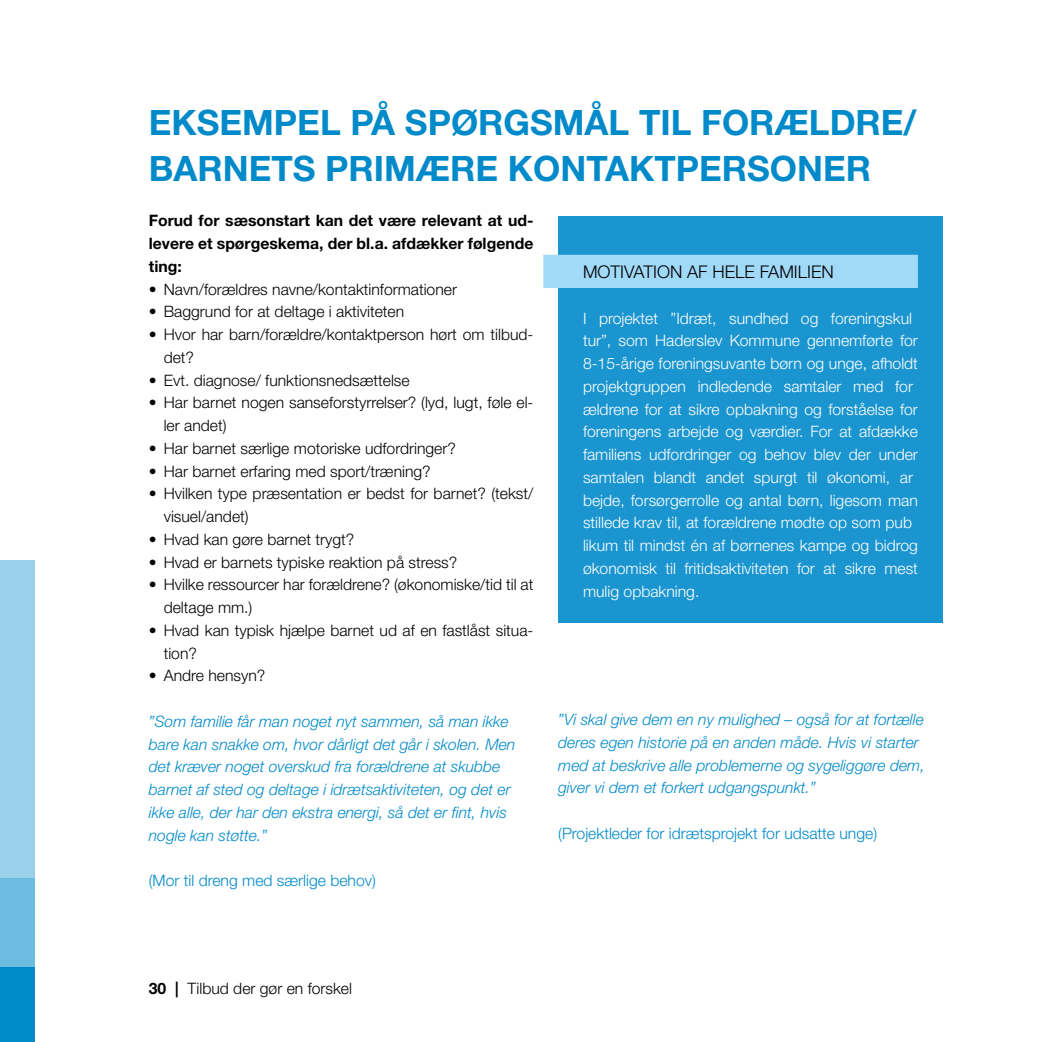
<style>
.page{position:relative;width:1042px;height:1042px;background:#fff}
.page>*{position:absolute;margin:0;border:0;box-sizing:border-box;transform-origin:0 0}
.t1{font:700 35px/45.5px "Helvetica Neue LT Std";color:#008aca}
.t2{font:300 17.5px "Helvetica Neue LT Std";color:#000}
.t3{font:300 15.75px/22.8px "Helvetica Neue LT Std";color:#000}
.t4{font:300 15.75px/22.8px "Helvetica Neue LT Std";color:#fff}
.t5{font:italic 300 15.75px/22.8px "Helvetica Neue LT Std";color:#008aca}
.t6{font:700 15.75px/22.8px "Helvetica Neue LT Std";color:#000;text-align:justify}
.t7{font:300 15.75px "Helvetica Neue LT Std";color:#008aca}
.s1{font-weight:700}
</style>
<div class="page">
<div style="left:0;top:561px;width:35px;height:481px;background:#9ad0ea"></div>
<div style="left:0;top:967px;width:35px;height:75px;background:#008aca"></div>
<div style="left:0;top:878px;width:35px;height:89px;background:#6cbbe0"></div>
<div style="left:558px;top:216px;width:385px;height:406px;background:#1a95cf"></div>
<div style="left:543px;top:255px;width:375px;height:33px;background:#a1daf8"></div>
<h2 class="t1" style="left:149px;top:99px;width:769px">EKSEMPEL PÅ SPØRGSMÅL TIL FORÆLDRE/<br>BARNETS PRIMÆRE KONTAKTPERSONER</h2>
<p class="t6" style="left:149px;top:209px;width:386px">Forud for sæsonstart kan det være relevant at ud&shy;levere et spørgeskema, der bl.a. afdækker følgende ting:</p>
<p class="t3" style="left:149px;top:277px;width:310px">• Navn/forældres navne/kontaktinformationer</p>
<p class="t3" style="left:149px;top:300px;width:257px">• Baggrund for at deltage i aktiviteten</p>
<p class="t3" style="left:164px;top:323px;width:370px;text-indent:-15px">• Hvor har barn/forældre/kontaktperson hørt om tilbud&shy;det?</p>
<p class="t3" style="left:149px;top:368px;width:262px">• Evt. diagnose/ funktionsnedsættelse</p>
<p class="t3" style="left:164px;top:391px;width:370px;text-indent:-15px">• Har barnet nogen sanseforstyrrelser? (lyd, lugt, føle el&shy;ler andet)</p>
<p class="t3" style="left:149px;top:436px;width:308px">• Har barnet særlige motoriske udfordringer?</p>
<p class="t3" style="left:149px;top:459px;width:283px">• Har barnet erfaring med sport/træning?</p>
<p class="t3" style="left:164px;top:482px;width:371px;text-indent:-15px">• Hvilken type præsentation er bedst for barnet? (tekst/ visuel/andet)</p>
<p class="t3" style="left:149px;top:527px;width:207px">• Hvad kan gøre barnet trygt?</p>
<p class="t3" style="left:149px;top:550px;width:310px">• Hvad er barnets typiske reaktion på stress?</p>
<p class="t3" style="left:164px;top:573px;width:371px;text-indent:-15px">• Hvilke ressourcer har forældrene? (økonomiske/tid til at deltage mm.)</p>
<p class="t3" style="left:164px;top:618px;width:370px;text-indent:-15px">• Hvad kan typisk hjælpe barnet ud af en fastlåst situa&shy;tion?</p>
<p class="t3" style="left:149px;top:664px;width:118px">• Andre hensyn?</p>
<p class="t5" style="left:149px;top:710px;width:368px">”Som familie får man noget nyt sammen, så man ikke bare kan snakke om, hvor dårligt det går i skolen. Men det kræver noget overskud fra forældrene at skubbe barnet af sted og deltage i idrætsaktiviteten, og det er ikke alle, der har den ekstra energi, så det er fint, hvis nogle kan støtte.”</p>
<p class="t7" style="left:149px;top:871px;width:228px">(Mor til dreng med særlige behov)</p>
<p class="t2" style="left:583px;top:261px;width:252px">MOTIVATION AF HELE FAMILIEN</p>
<p class="t4" style="left:583px;top:306px;width:336px">I projektet ”Idræt, sundhed og foreningskul tur”, som Haderslev Kommune gennemførte for 8-15-årige foreningsuvante børn og unge, afholdt projektgruppen indledende samtaler med for ældrene for at sikre opbakning og forståelse for foreningens arbejde og værdier. For at afdække familiens udfordringer og behov blev der under samtalen blandt andet spurgt til økonomi, ar bejde, forsørgerrolle og antal børn, ligesom man stillede krav til, at forældrene mødte op som pub likum til mindst én af børnenes kampe og bidrog økonomisk til fritidsaktiviteten for at sikre mest mulig opbakning.</p>
<p class="t5" style="left:558px;top:708px;width:368px">”Vi skal give dem en ny mulighed – også for at fortælle deres egen historie på en anden måde. Hvis vi starter med at beskrive alle problemerne og sygeliggøre dem, giver vi dem et forkert udgangspunkt.”</p>
<p class="t7" style="left:558px;top:823px;width:320px">(Projektleder for idrætsprojekt for udsatte unge)</p>
<p class="t3" style="left:149px;top:977px;width:205px"><span class="s1">30 |</span> Tilbud der gør en forskel</p>
</div>
